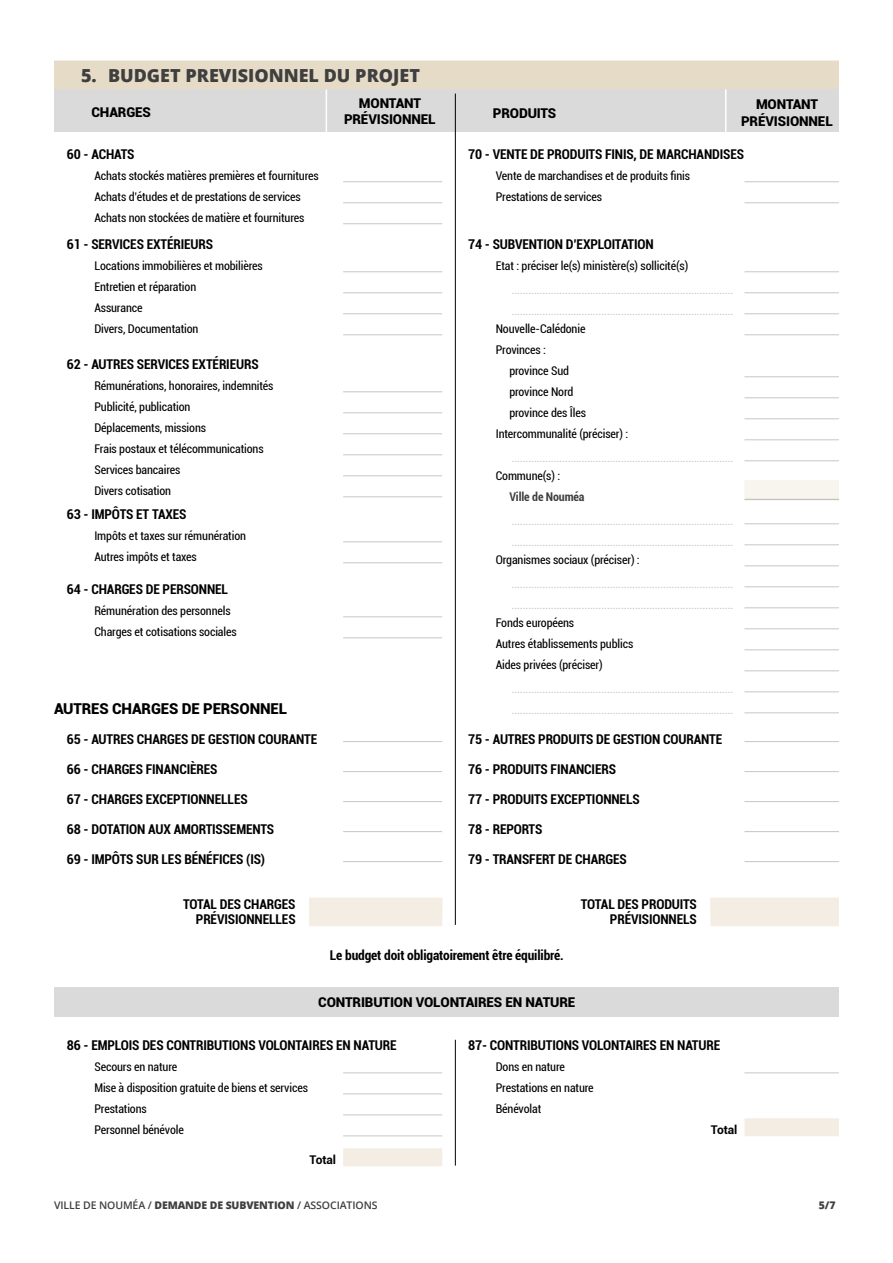
<style>
.page{position:relative;width:893px;height:1263px;background:#fff}
.page>*{position:absolute;margin:0;border:0;box-sizing:border-box;transform-origin:0 0}
.t1{font:800 18px "Open Sans";color:#3f3f40}
.t2{font:900 15px "Roboto";letter-spacing:-.01em;color:#000}
.t3{font:700 condensed 13.5px/15px "Roboto";letter-spacing:-.01em;color:#000;text-align:right}
.t4{font:900 13.5px/16.5px "Roboto";letter-spacing:-.01em;color:#000;text-align:center}
.t5{font:condensed 12px/21px "Roboto";letter-spacing:-.01em;color:#000}
.t6{font:condensed 12px/21px "Roboto";color:#c6c6c6}
.t7{font:700 condensed 12px "Roboto";letter-spacing:-.01em;color:#3f3f40}
.t8{font:700 12px "Roboto";letter-spacing:-.01em;color:#000}
.t9{font:600 10.5px "Open Sans";letter-spacing:-.01em;color:#3f3f40}
.t10{font:800 10.5px "Open Sans";color:#3f3f40}
.s1{font-weight:800}
</style>
<div class="page">
<div style="left:54px;top:89px;width:785px;height:43px;background:#dbdada"></div>
<div style="left:54px;top:987px;width:785px;height:30px;background:#dbdada"></div>
<div style="left:54px;top:61px;width:785px;height:28px;background:#e6dbc6"></div>
<hr style="left:343px;top:181px;width:99px;height:1px;background:#c6c6c6">
<hr style="left:343px;top:202px;width:99px;height:1px;background:#c6c6c6">
<hr style="left:343px;top:223px;width:99px;height:1px;background:#c6c6c6">
<hr style="left:343px;top:271px;width:99px;height:1px;background:#c6c6c6">
<hr style="left:343px;top:292px;width:99px;height:1px;background:#c6c6c6">
<hr style="left:343px;top:313px;width:99px;height:1px;background:#c6c6c6">
<hr style="left:343px;top:334px;width:99px;height:1px;background:#c6c6c6">
<hr style="left:343px;top:391px;width:99px;height:1px;background:#c6c6c6">
<hr style="left:343px;top:412px;width:99px;height:1px;background:#c6c6c6">
<hr style="left:343px;top:433px;width:99px;height:1px;background:#c6c6c6">
<hr style="left:343px;top:454px;width:99px;height:1px;background:#c6c6c6">
<hr style="left:343px;top:475px;width:99px;height:1px;background:#c6c6c6">
<hr style="left:343px;top:496px;width:99px;height:1px;background:#c6c6c6">
<hr style="left:343px;top:541px;width:99px;height:1px;background:#c6c6c6">
<hr style="left:343px;top:562px;width:99px;height:1px;background:#c6c6c6">
<hr style="left:343px;top:616px;width:99px;height:1px;background:#c6c6c6">
<hr style="left:343px;top:637px;width:99px;height:1px;background:#c6c6c6">
<hr style="left:343px;top:741px;width:99px;height:1px;background:#c6c6c6">
<hr style="left:343px;top:771px;width:99px;height:1px;background:#c6c6c6">
<hr style="left:343px;top:801px;width:99px;height:1px;background:#c6c6c6">
<hr style="left:343px;top:831px;width:99px;height:1px;background:#c6c6c6">
<hr style="left:343px;top:861px;width:99px;height:1px;background:#c6c6c6">
<div style="left:309px;top:898px;width:133px;height:28px;background:#f3ede3"></div>
<hr style="left:343px;top:1072px;width:99px;height:1px;background:#c6c6c6">
<hr style="left:343px;top:1093px;width:99px;height:1px;background:#c6c6c6">
<hr style="left:343px;top:1114px;width:99px;height:1px;background:#c6c6c6">
<hr style="left:343px;top:1135px;width:99px;height:1px;background:#c6c6c6">
<div style="left:343px;top:1148px;width:99px;height:18px;background:#f3ede3"></div>
<hr style="left:744px;top:181px;width:95px;height:1px;background:#c6c6c6">
<hr style="left:744px;top:202px;width:95px;height:1px;background:#c6c6c6">
<hr style="left:744px;top:271px;width:95px;height:1px;background:#c6c6c6">
<hr style="left:744px;top:292px;width:95px;height:1px;background:#c6c6c6">
<hr style="left:744px;top:313px;width:95px;height:1px;background:#c6c6c6">
<hr style="left:744px;top:334px;width:95px;height:1px;background:#c6c6c6">
<hr style="left:744px;top:376px;width:95px;height:1px;background:#c6c6c6">
<hr style="left:744px;top:397px;width:95px;height:1px;background:#c6c6c6">
<hr style="left:744px;top:418px;width:95px;height:1px;background:#c6c6c6">
<hr style="left:744px;top:439px;width:95px;height:1px;background:#c6c6c6">
<hr style="left:744px;top:460px;width:95px;height:1px;background:#c6c6c6">
<div style="left:744px;top:480px;width:95px;height:21px;background:#f8f4ee"></div>
<hr style="left:744px;top:499px;width:95px;height:1px;background:#bab8b8">
<hr style="left:744px;top:523px;width:95px;height:1px;background:#c6c6c6">
<hr style="left:744px;top:544px;width:95px;height:1px;background:#c6c6c6">
<hr style="left:744px;top:565px;width:95px;height:1px;background:#c6c6c6">
<hr style="left:744px;top:586px;width:95px;height:1px;background:#c6c6c6">
<hr style="left:744px;top:607px;width:95px;height:1px;background:#c6c6c6">
<hr style="left:744px;top:628px;width:95px;height:1px;background:#c6c6c6">
<hr style="left:744px;top:649px;width:95px;height:1px;background:#c6c6c6">
<hr style="left:744px;top:670px;width:95px;height:1px;background:#c6c6c6">
<hr style="left:744px;top:691px;width:95px;height:1px;background:#c6c6c6">
<hr style="left:744px;top:712px;width:95px;height:1px;background:#c6c6c6">
<hr style="left:744px;top:741px;width:95px;height:1px;background:#c6c6c6">
<hr style="left:744px;top:771px;width:95px;height:1px;background:#c6c6c6">
<hr style="left:744px;top:801px;width:95px;height:1px;background:#c6c6c6">
<hr style="left:744px;top:831px;width:95px;height:1px;background:#c6c6c6">
<hr style="left:744px;top:861px;width:95px;height:1px;background:#c6c6c6">
<div style="left:710px;top:898px;width:129px;height:28px;background:#f3ede3"></div>
<hr style="left:744px;top:1072px;width:95px;height:1px;background:#c6c6c6">
<div style="left:744px;top:1118px;width:95px;height:18px;background:#f3ede3"></div>
<hr style="left:455px;top:94px;width:1px;height:831px;background:#000">
<hr style="left:455px;top:1040px;width:1px;height:125px;background:#000">
<hr style="left:326px;top:89px;width:1px;height:56px;background:#fff">
<hr style="left:725px;top:89px;width:1px;height:56px;background:#fff">
<h1 class="t1" style="left:81px;top:62px;width:341px">5. BUDGET PREVISIONNEL DU PROJET</h1>
<p class="t4" style="left:92px;top:103px;width:61px">CHARGES</p>
<p class="t4" style="left:344px;top:94px;width:93px">MONTANT<br>PRÉVISIONNEL</p>
<p class="t3" style="left:67px;top:146px;width:69px">60 - ACHATS</p>
<p class="t5" style="left:94px;top:165px;width:226px">Achats stockés matières premières et fournitures<br>Achats d’études et de prestations de services<br>Achats non stockées de matière et fournitures</p>
<p class="t3" style="left:67px;top:236px;width:148px">61 - SERVICES EXTÉRIEURS</p>
<p class="t5" style="left:94px;top:255px;width:170px">Locations immobilières et mobilières<br>Entretien et réparation<br>Assurance<br>Divers, Documentation</p>
<p class="t3" style="left:67px;top:356px;width:193px">62 - AUTRES SERVICES EXTÉRIEURS</p>
<p class="t5" style="left:94px;top:375px;width:181px">Rémunérations, honoraires, indemnités<br>Publicité, publication<br>Déplacements, missions<br>Frais postaux et télécommunications<br>Services bancaires<br>Divers cotisation</p>
<p class="t3" style="left:67px;top:506px;width:121px">63 - IMPÔTS ET TAXES</p>
<p class="t5" style="left:94px;top:525px;width:153px">Impôts et taxes sur rémunération<br>Autres impôts et taxes</p>
<p class="t3" style="left:67px;top:581px;width:163px">64 - CHARGES DE PERSONNEL</p>
<p class="t5" style="left:94px;top:600px;width:144px">Rémunération des personnels<br>Charges et cotisations sociales</p>
<p class="t2" style="left:54px;top:698px;width:235px">AUTRES CHARGES DE PERSONNEL</p>
<p class="t3" style="left:67px;top:731px;width:252px">65 - AUTRES CHARGES DE GESTION COURANTE</p>
<p class="t3" style="left:67px;top:761px;width:152px">66 - CHARGES FINANCIÈRES</p>
<p class="t3" style="left:67px;top:791px;width:182px">67 - CHARGES EXCEPTIONNELLES</p>
<p class="t3" style="left:67px;top:821px;width:209px">68 - DOTATION AUX AMORTISSEMENTS</p>
<p class="t3" style="left:67px;top:851px;width:200px">69 - IMPÔTS SUR LES BÉNÉFICES (IS)</p>
<p class="t3" style="left:183px;top:896px;width:114px">TOTAL DES CHARGES<br>PRÉVISIONNELLES</p>
<p class="t4" style="left:493px;top:104px;width:65px">PRODUITS</p>
<p class="t4" style="left:741px;top:95px;width:93px">MONTANT<br>PRÉVISIONNEL</p>
<p class="t3" style="left:468px;top:146px;width:277px">70 - VENTE DE PRODUITS FINIS, DE MARCHANDISES</p>
<p class="t5" style="left:496px;top:165px;width:196px">Vente de marchandises et de produits finis<br>Prestations de services</p>
<p class="t3" style="left:468px;top:236px;width:187px">74 - SUBVENTION D’EXPLOITATION</p>
<p class="t5" style="left:496px;top:255px;width:194px">Etat : préciser le(s) ministère(s) sollicité(s)</p>
<p class="t6" style="left:512px;top:279px;width:223px">............................................................................... ...............................................................................</p>
<p class="t5" style="left:496px;top:318px;width:91px">Nouvelle-Calédonie<br>Provinces :</p>
<p class="t5" style="left:509px;top:360px;width:61px">province Sud</p>
<p class="t5" style="left:509px;top:381px;width:66px">province Nord</p>
<p class="t5" style="left:509px;top:402px;width:78px">province des Îles</p>
<p class="t5" style="left:496px;top:423px;width:134px">Intercommunalité (préciser) :</p>
<p class="t6" style="left:512px;top:447px;width:223px">...............................................................................</p>
<p class="t5" style="left:496px;top:465px;width:66px">Commune(s) :</p>
<p class="t7" style="left:509px;top:488px;width:77px">Ville de Nouméa</p>
<p class="t6" style="left:512px;top:510px;width:223px">............................................................................... ...............................................................................</p>
<p class="t5" style="left:496px;top:549px;width:146px">Organismes sociaux (préciser) :</p>
<p class="t6" style="left:512px;top:573px;width:223px">............................................................................... ...............................................................................</p>
<p class="t5" style="left:496px;top:612px;width:139px">Fonds européens<br>Autres établissements publics<br>Aides privées (préciser)</p>
<p class="t6" style="left:512px;top:678px;width:223px">............................................................................... ...............................................................................</p>
<p class="t3" style="left:468px;top:731px;width:256px">75 - AUTRES PRODUITS DE GESTION COURANTE</p>
<p class="t3" style="left:468px;top:761px;width:149px">76 - PRODUITS FINANCIERS</p>
<p class="t3" style="left:468px;top:791px;width:173px">77 - PRODUITS EXCEPTIONNELS</p>
<p class="t3" style="left:468px;top:821px;width:76px">78 - REPORTS</p>
<p class="t3" style="left:468px;top:851px;width:160px">79 - TRANSFERT DE CHARGES</p>
<p class="t3" style="left:581px;top:896px;width:118px">TOTAL DES PRODUITS<br>PRÉVISIONNELS</p>
<p class="t3" style="left:330px;top:947px;width:235px">Le budget doit obligatoirement être équilibré.</p>
<p class="t4" style="left:318px;top:993px;width:259px">CONTRIBUTION VOLONTAIRES EN NATURE</p>
<p class="t3" style="left:67px;top:1037px;width:331px">86 - EMPLOIS DES CONTRIBUTIONS VOLONTAIRES EN NATURE</p>
<p class="t5" style="left:94px;top:1056px;width:215px">Secours en nature<br>Mise à disposition gratuite de biens et services<br>Prestations<br>Personnel bénévole</p>
<p class="t8" style="left:310px;top:1151px;width:28px">Total</p>
<p class="t3" style="left:468px;top:1037px;width:254px">87- CONTRIBUTIONS VOLONTAIRES EN NATURE</p>
<p class="t5" style="left:496px;top:1056px;width:100px">Dons en nature<br>Prestations en nature<br>Bénévolat</p>
<p class="t8" style="left:711px;top:1121px;width:28px">Total</p>
<p class="t9" style="left:54px;top:1198px;width:325px">VILLE DE NOUMÉA / <span class="s1">DEMANDE DE SUBVENTION</span> / ASSOCIATIONS</p>
<p class="t10" style="left:819px;top:1197px;width:18px">5/7</p>
</div>
